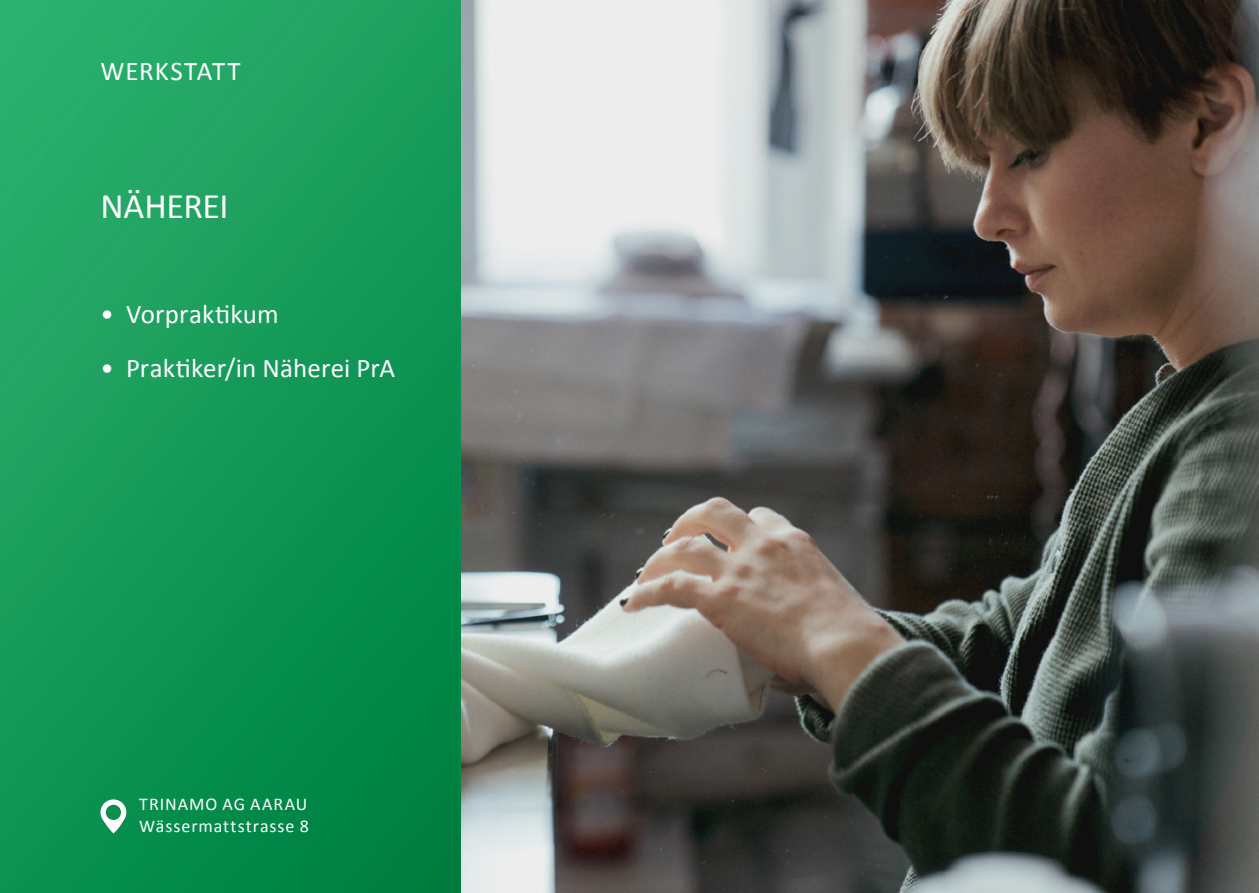
<style>
.page{position:relative;width:1259px;height:893px;background:#fff}
.page>*{position:absolute;margin:0;border:0;box-sizing:border-box;transform-origin:0 0}
.t1{font:36px "Calibri";letter-spacing:-.01em;color:#fff}
.t2{font:27px "Calibri";letter-spacing:.005em;color:#fff}
.t3{font:27px "Calibri";letter-spacing:.035em;color:#fff}
.t4{font:18px/21.6px "Calibri";letter-spacing:.055em;color:#fff}
</style>
<div class="page">
<img style="left:461px;top:0;width:798px;height:893px">
<div style="left:0;top:0;width:461px;height:893px;background:linear-gradient(to bottom,#26aa68,#018747)"></div>
<svg style="left:100px;top:799px;width:26px;height:34px"></svg>
<p class="t3" style="left:100px;top:54px;width:142px">WERKSTATT</p>
<h1 class="t1" style="left:100px;top:184px;width:130px">NÄHEREI</h1>
<p class="t2" style="left:100px;top:298px;width:180px">• Vorpraktikum</p>
<p class="t2" style="left:100px;top:352px;width:296px">• Praktiker/in Näherei PrA</p>
<p class="t4" style="left:139px;top:793px;width:171px">TRINAMO AG AARAU<br>Wässermattstrasse 8</p>
</div>
